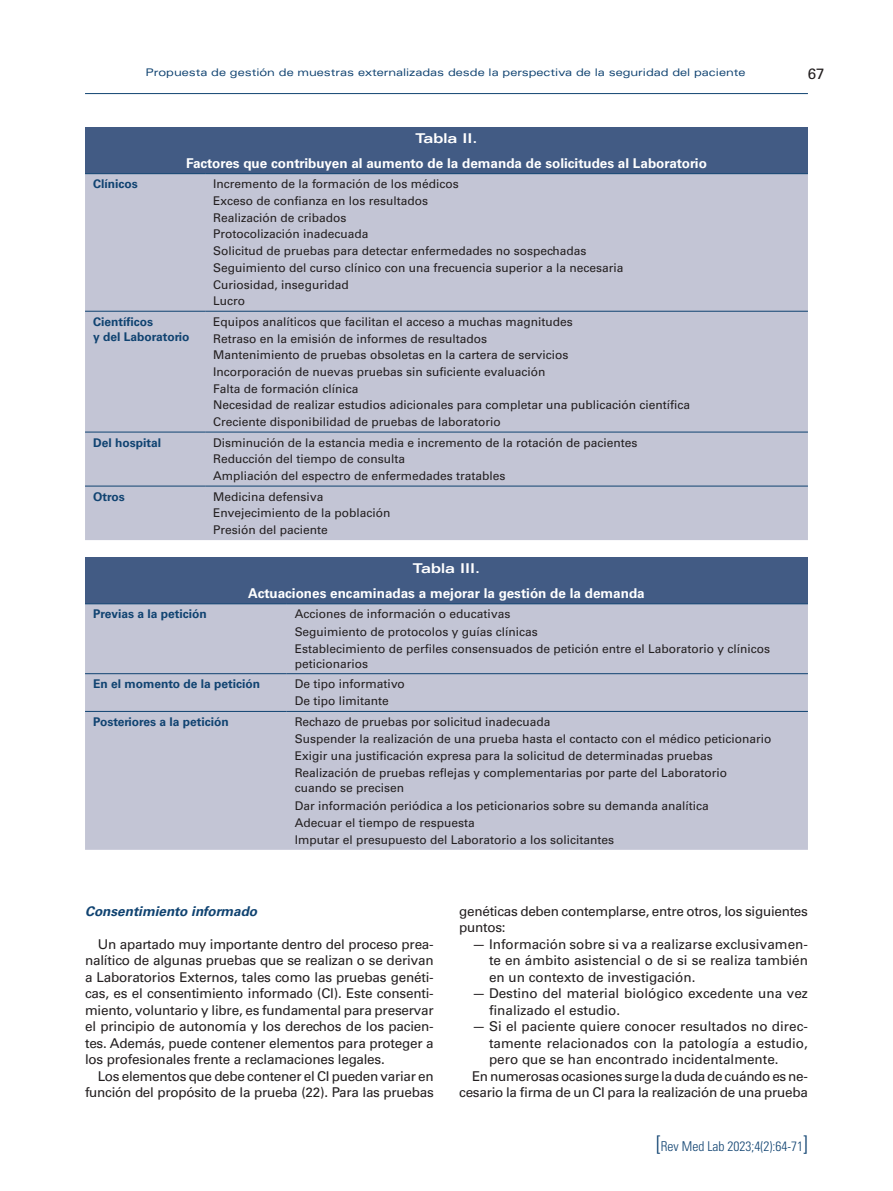
<style>
.page{position:relative;width:893px;height:1191px;background:#fff}
.page>*{position:absolute;margin:0;border:0;box-sizing:border-box;transform-origin:0 0}
.t1{font:15px "Univers LT Std";color:#231f20}
.t2{font:13.5px/16.5px "Univers LT Std";letter-spacing:-.02em;color:#231f20;text-align:justify}
.Titulo{font:700 13.5px "Univers LT Std";color:#fff}
.t3{font:13.5px/16.5px "Univers LT Std";color:#231f20}
.t4{font:300 condensed 13.5px "Univers LT Std";color:#104371}
.Ladillo_3{font:italic 700 13.5px "Univers LT Std";color:#104371}
.Titulo-2{font:700 expanded 13.5px "Univers LT Std";color:#fff}
.Interior__Izquierda{font:12px/15px "Univers LT Std";color:#231f20}
.Cabecera{font:700 12px/15px "Univers LT Std";color:#104371}
.t5{font:expanded 10.5px "Univers LT Std";color:#104371}
.s1{font-size:21px}
</style>
<div class="page">
<hr style="left:85px;top:93px;width:723px;height:1px;background:#104371">
<div style="left:85px;top:128px;width:723px;height:46px;background:#425b84"></div>
<div style="left:85px;top:174px;width:723px;height:366px;background:#c3c5d5"></div>
<hr style="left:85px;top:173px;width:120px;height:1px;background:#104371">
<hr style="left:205px;top:173px;width:603px;height:1px;background:#104371">
<hr style="left:85px;top:311px;width:120px;height:1px;background:#104371">
<hr style="left:205px;top:311px;width:603px;height:1px;background:#104371">
<hr style="left:85px;top:432px;width:120px;height:1px;background:#104371">
<hr style="left:205px;top:432px;width:603px;height:1px;background:#104371">
<hr style="left:85px;top:486px;width:120px;height:1px;background:#104371">
<hr style="left:205px;top:486px;width:603px;height:1px;background:#104371">
<div style="left:85px;top:558px;width:723px;height:46px;background:#425b84"></div>
<div style="left:85px;top:604px;width:723px;height:246px;background:#c3c5d5"></div>
<hr style="left:85px;top:603px;width:202px;height:1px;background:#104371">
<hr style="left:287px;top:603px;width:521px;height:1px;background:#104371">
<hr style="left:85px;top:673px;width:202px;height:1px;background:#104371">
<hr style="left:287px;top:673px;width:521px;height:1px;background:#104371">
<hr style="left:85px;top:711px;width:202px;height:1px;background:#104371">
<hr style="left:287px;top:711px;width:521px;height:1px;background:#104371">
<p class="t5" style="left:145px;top:66px;width:602px">Propuesta de gestión de muestras externalizadas desde la perspectiva de la seguridad del paciente</p>
<p class="t1" style="left:808px;top:65px;width:18px">67</p>
<p class="Titulo-2" style="left:415px;top:131px;width:64px">Tabla II.</p>
<p class="Titulo" style="left:186px;top:155px;width:522px">Factores que contribuyen al aumento de la demanda de solicitudes al Laboratorio</p>
<p class="Cabecera" style="left:93px;top:177px;width:46px">Clínicos</p>
<p class="Interior__Izquierda" style="left:213px;top:177px;width:247px">Incremento de la formación de los médicos</p>
<p class="Interior__Izquierda" style="left:213px;top:193px;width:216px">Exceso de confianza en los resultados</p>
<p class="Interior__Izquierda" style="left:213px;top:210px;width:135px">Realización de cribados</p>
<p class="Interior__Izquierda" style="left:213px;top:227px;width:157px">Protocolización inadecuada</p>
<p class="Interior__Izquierda" style="left:213px;top:243px;width:375px">Solicitud de pruebas para detectar enfermedades no sospechadas</p>
<p class="Interior__Izquierda" style="left:213px;top:260px;width:412px">Seguimiento del curso clínico con una frecuencia superior a la necesaria</p>
<p class="Interior__Izquierda" style="left:213px;top:277px;width:137px">Curiosidad, inseguridad</p>
<p class="Interior__Izquierda" style="left:213px;top:294px;width:34px">Lucro</p>
<p class="Cabecera" style="left:93px;top:314px;width:98px">Científicos<br>y del Laboratorio</p>
<p class="Interior__Izquierda" style="left:213px;top:314px;width:361px">Equipos analíticos que facilitan el acceso a muchas magnitudes</p>
<p class="Interior__Izquierda" style="left:213px;top:331px;width:275px">Retraso en la emisión de informes de resultados</p>
<p class="Interior__Izquierda" style="left:213px;top:348px;width:357px">Mantenimiento de pruebas obsoletas en la cartera de servicios</p>
<p class="Interior__Izquierda" style="left:213px;top:364px;width:334px">Incorporación de nuevas pruebas sin suficiente evaluación</p>
<p class="Interior__Izquierda" style="left:213px;top:381px;width:147px">Falta de formación clínica</p>
<p class="Interior__Izquierda" style="left:213px;top:398px;width:478px">Necesidad de realizar estudios adicionales para completar una publicación científica</p>
<p class="Interior__Izquierda" style="left:213px;top:414px;width:289px">Creciente disponibilidad de pruebas de laboratorio</p>
<p class="Cabecera" style="left:93px;top:435px;width:70px">Del hospital</p>
<p class="Interior__Izquierda" style="left:213px;top:435px;width:426px">Disminución de la estancia media e incremento de la rotación de pacientes</p>
<p class="Interior__Izquierda" style="left:213px;top:452px;width:193px">Reducción del tiempo de consulta</p>
<p class="Interior__Izquierda" style="left:213px;top:468px;width:294px">Ampliación del espectro de enfermedades tratables</p>
<p class="Cabecera" style="left:93px;top:489px;width:33px">Otros</p>
<p class="Interior__Izquierda" style="left:213px;top:489px;width:112px">Medicina defensiva</p>
<p class="Interior__Izquierda" style="left:213px;top:506px;width:179px">Envejecimiento de la población</p>
<p class="Interior__Izquierda" style="left:213px;top:522px;width:116px">Presión del paciente</p>
<p class="Titulo-2" style="left:413px;top:561px;width:69px">Tabla III.</p>
<p class="Titulo" style="left:248px;top:585px;width:398px">Actuaciones encaminadas a mejorar la gestión de la demanda</p>
<p class="Cabecera" style="left:93px;top:607px;width:115px">Previas a la petición</p>
<p class="Interior__Izquierda" style="left:295px;top:607px;width:217px">Acciones de información o educativas</p>
<p class="Interior__Izquierda" style="left:295px;top:624px;width:245px">Seguimiento de protocolos y guías clínicas</p>
<p class="Interior__Izquierda" style="left:295px;top:641px;width:477px">Establecimiento de perfiles consensuados de petición entre el Laboratorio y clínicos peticionarios</p>
<p class="Cabecera" style="left:93px;top:676px;width:169px">En el momento de la petición</p>
<p class="Interior__Izquierda" style="left:295px;top:676px;width:112px">De tipo informativo</p>
<p class="Interior__Izquierda" style="left:295px;top:694px;width:96px">De tipo limitante</p>
<p class="Cabecera" style="left:93px;top:714px;width:137px">Posteriores a la petición</p>
<p class="Interior__Izquierda" style="left:295px;top:714px;width:257px">Rechazo de pruebas por solicitud inadecuada</p>
<p class="Interior__Izquierda" style="left:295px;top:731px;width:478px">Suspender la realización de una prueba hasta el contacto con el médico peticionario</p>
<p class="Interior__Izquierda" style="left:295px;top:748px;width:420px">Exigir una justificación expresa para la solicitud de determinadas pruebas</p>
<p class="Interior__Izquierda" style="left:295px;top:765px;width:434px">Realización de pruebas reflejas y complementarias por parte del Laboratorio cuando se precisen</p>
<p class="Interior__Izquierda" style="left:295px;top:798px;width:416px">Dar información periódica a los peticionarios sobre su demanda analítica</p>
<p class="Interior__Izquierda" style="left:295px;top:815px;width:182px">Adecuar el tiempo de respuesta</p>
<p class="Interior__Izquierda" style="left:295px;top:832px;width:321px">Imputar el presupuesto del Laboratorio a los solicitantes</p>
<p class="Ladillo_3" style="left:85px;top:903px;width:174px">Consentimiento informado</p>
<p class="t2" style="left:85px;top:936px;width:350px;text-indent:13px">Un apartado muy importante dentro del proceso prea&shy;nalítico de algunas pruebas que se realizan o se derivan a Laboratorios Externos, tales como las pruebas genéti&shy;cas, es el consentimiento informado (CI). Este consenti&shy;miento, voluntario y libre, es fundamental para preservar el principio de autonomía y los derechos de los pacien&shy;tes. Además, puede contener elementos para proteger a los profesionales frente a reclamaciones legales.</p>
<p class="t2" style="left:85px;top:1068px;width:350px;text-align:right">Los elementos que debe contener el CI pueden variar en función del propósito de la prueba (22). Para las pruebas</p>
<p class="t2" style="left:459px;top:903px;width:350px">genéticas deben contemplarse, entre otros, los siguientes puntos:</p>
<p class="t2" style="left:489px;top:936px;width:320px;text-indent:-17px">— Información sobre si va a realizarse exclusivamen&shy;te en ámbito asistencial o de si se realiza también en un contexto de investigación.</p>
<p class="t3" style="left:489px;top:985px;width:320px;text-indent:-17px">— Destino del material biológico excedente una vez finalizado el estudio.</p>
<p class="t2" style="left:489px;top:1018px;width:320px;text-indent:-17px">— Si el paciente quiere conocer resultados no direc&shy;tamente relacionados con la patología a estudio, pero que se han encontrado incidentalmente.</p>
<p class="t2" style="left:459px;top:1068px;width:350px;text-align:right">En numerosas ocasiones surge la duda de cuándo es ne&shy;cesario la firma de un CI para la realización de una prueba</p>
<p class="t4" style="left:656px;top:1138px;width:153px"><span class="s1">[</span>Rev Med Lab 2023;4(2):64-71<span class="s1">]</span></p>
</div>
